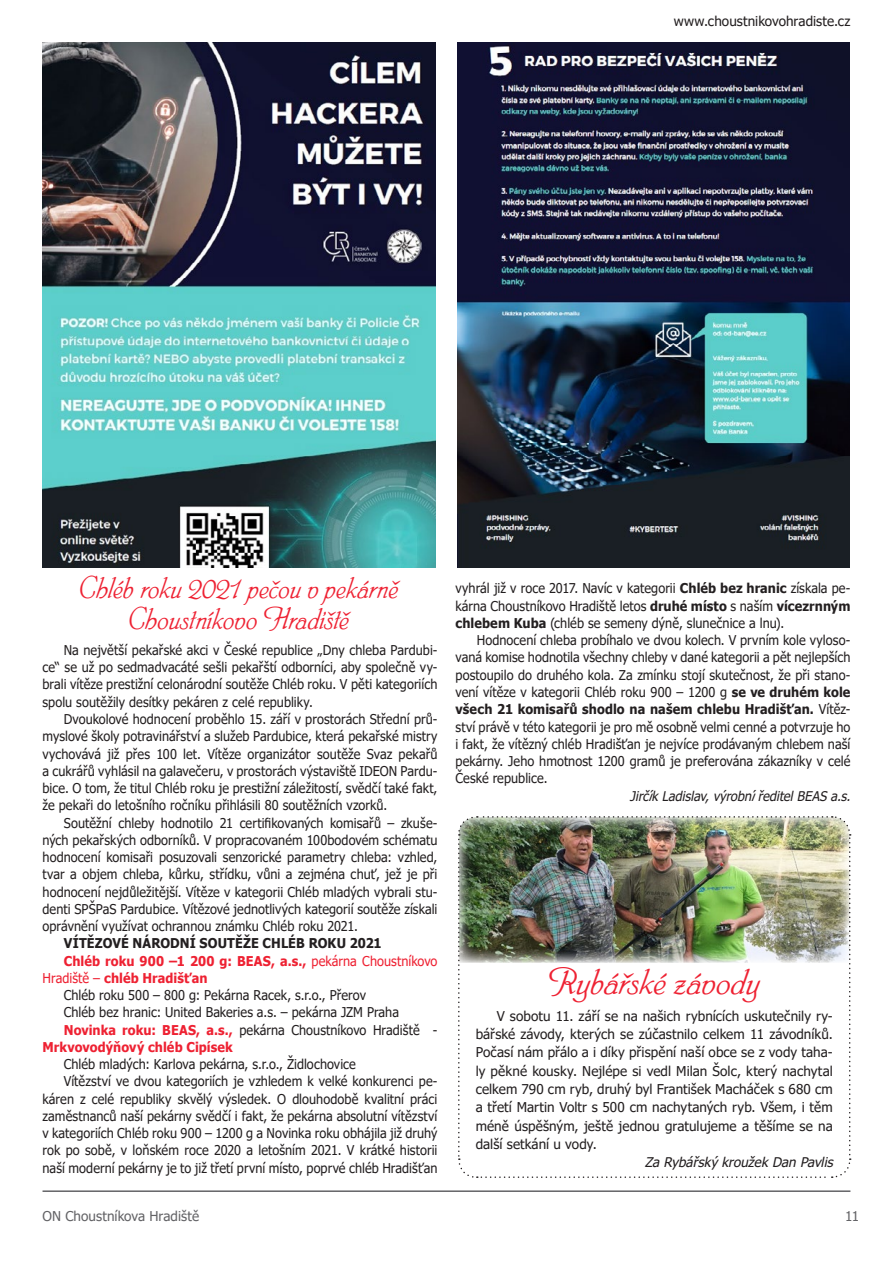
<style>
.page{position:relative;width:893px;height:1263px;background:#fff}
.page>*{position:absolute;margin:0;border:0;box-sizing:border-box;transform-origin:0 0}
.nadpis_blacksword{font:italic 36px "Phyllis CE";letter-spacing:-.005em;color:#ee2132}
.nadpis_blacksword-2{font:italic 30px/31.5px "Phyllis CE";letter-spacing:-.005em;color:#ee2132;text-align:center;scale:.94 1}
.t1{font:13.5px/17.2px "Tahoma";letter-spacing:.005em;color:#231f20;text-align:justify;scale:.94 1}
.t2{font:13.5px/18.3px "Tahoma";letter-spacing:.005em;color:#231f20;text-align:justify}
.t3{font:700 13.5px/17.2px "Tahoma";letter-spacing:.005em;color:#ee2132;scale:.94 1}
.t4{font:italic 13.5px "Tahoma Faux";color:#231f20;scale:.94 1}
.t5{font:700 13.5px "Tahoma";letter-spacing:.01em;color:#231f20;scale:.94 1}
.t6{font:italic 13.5px "Tahoma Faux";color:#231f20}
.t7{font:13.5px "Tahoma";letter-spacing:.005em;color:#636366}
.s1{font-weight:400}
.s2{font-weight:400;color:#231f20}
.s3{font-weight:700}
</style>
<div class="page">
<hr style="left:43px;top:1190px;width:807px;height:2px;background:#636366">
<img style="left:43px;top:43px;width:393px;height:524px">
<img style="left:457px;top:43px;width:392px;height:524px">
<img style="left:458px;top:816px;width:393px;height:362px">
<p class="t2" style="left:674px;top:12px;width:178px">www.choustnikovohradiste.cz</p>
<p class="nadpis_blacksword-2" style="left:80px;top:572px;width:340px">Chléb roku 2021 pečou v pekárně<br>Choustníkovo Hradiště</p>
<p class="t1" style="left:43px;top:642px;width:422px;text-indent:21px">Na největší pekařské akci v České republice „Dny chleba Pardubi&shy;ce“ se už po sedmadvacáté sešli pekařští odborníci, aby společně vy&shy;brali vítěze prestižní celonárodní soutěže Chléb roku. V pěti kategoriích spolu soutěžily desítky pekáren z celé republiky.</p>
<p class="t1" style="left:43px;top:711px;width:422px;text-indent:21px">Dvoukolové hodnocení proběhlo 15. září v prostorách Střední prů&shy;myslové školy potravinářství a služeb Pardubice, která pekařské mistry vychovává již přes 100 let. Vítěze organizátor soutěže Svaz pekařů a cukrářů vyhlásil na galavečeru, v prostorách výstaviště IDEON Pardu&shy;bice. O tom, že titul Chléb roku je prestižní záležitostí, svědčí také fakt, že pekaři do letošního ročníku přihlásili 80 soutěžních vzorků.</p>
<p class="t1" style="left:43px;top:815px;width:422px;text-indent:21px">Soutěžní chleby hodnotilo 21 certifikovaných komisařů – zkuše&shy;ných pekařských odborníků. V propracovaném 100bodovém schématu hodnocení komisaři posuzovali senzorické parametry chleba: vzhled, tvar a objem chleba, kůrku, střídku, vůni a zejména chuť, jež je při hodnocení nejdůležitější. Vítěze v kategorii Chléb mladých vybrali stu&shy;denti SPŠPaS Pardubice. Vítězové jednotlivých kategorií soutěže získali oprávnění využívat ochrannou známku Chléb roku 2021.</p>
<p class="t5" style="left:64px;top:934px;width:340px">VÍTĚZOVÉ NÁRODNÍ SOUTĚŽE CHLÉB ROKU 2021</p>
<p class="t3" style="left:43px;top:952px;width:422px;text-indent:21px">Chléb roku 900 –1 200 g: BEAS, a.s., <span class="s1">pekárna Choustníkovo<br>Hradiště –</span> chléb Hradišťan</p>
<p class="t1" style="left:64px;top:987px;width:323px">Chléb roku 500 – 800 g: Pekárna Racek, s.r.o., Přerov</p>
<p class="t1" style="left:64px;top:1004px;width:358px">Chléb bez hranic: United Bakeries a.s. – pekárna JZM Praha</p>
<p class="t3" style="left:43px;top:1021px;width:422px;text-indent:21px">Novinka roku: BEAS, a.s., <span class="s2">pekárna Choustníkovo Hradiště -<br></span>Mrkvovodýňový chléb Cipísek</p>
<p class="t1" style="left:64px;top:1056px;width:312px">Chléb mladých: Karlova pekárna, s.r.o., Židlochovice</p>
<p class="t1" style="left:43px;top:1073px;width:422px;text-indent:21px">Vítězství ve dvou kategoriích je vzhledem k velké konkurenci pe&shy;káren z celé republiky skvělý výsledek. O dlouhodobě kvalitní práci zaměstnanců naší pekárny svědčí i fakt, že pekárna absolutní vítězství v kategoriích Chléb roku 900 – 1200 g a Novinka roku obhájila již druhý rok po sobě, v loňském roce 2020 a letošním 2021. V krátké historii naší moderní pekárny je to již třetí první místo, poprvé chléb Hradišťan</p>
<p class="t1" style="left:455px;top:581px;width:422px">vyhrál již v roce 2017. Navíc v kategorii <span class="s3">Chléb bez hranic</span> získala pe&shy;kárna Choustníkovo Hradiště letos <span class="s3">druhé místo</span> s naším <span class="s3">vícezrnným chlebem Kuba</span> (chléb se semeny dýně, slunečnice a lnu).</p>
<p class="t1" style="left:455px;top:632px;width:422px;text-indent:21px">Hodnocení chleba probíhalo ve dvou kolech. V prvním kole vyloso&shy;vaná komise hodnotila všechny chleby v dané kategorii a pět nejlepších postoupilo do druhého kola. Za zmínku stojí skutečnost, že při stano&shy;vení vítěze v kategorii Chléb roku 900 – 1200 g <span class="s3">se ve druhém kole všech 21 komisařů shodlo na našem chlebu Hradišťan.</span> Vítěz&shy;ství právě v této kategorii je pro mě osobně velmi cenné a potvrzuje ho i fakt, že vítězný chléb Hradišťan je nejvíce prodávaným chlebem naší pekárny. Jeho hmotnost 1200 gramů je preferována zákazníky v celé České republice.</p>
<p class="t4" style="left:630px;top:786px;width:236px">Jirčík Ladislav, výrobní ředitel BEAS a.s.</p>
<p class="nadpis_blacksword" style="left:549px;top:959px;width:213px">Rybářské závody</p>
<p class="t2" style="left:476px;top:1007px;width:359px;text-indent:21px">V sobotu 11. září se na našich rybnících uskutečnily ry&shy;bářské závody, kterých se zúčastnilo celkem 11 závodníků.<br>Počasí nám přálo a i díky přispění naší obce se z vody taha&shy;ly pěkné kousky. Nejlépe si vedl Milan Šolc, který nachytal celkem 790 cm ryb, druhý byl František Macháček s 680 cm a třetí Martin Voltr s 500 cm nachytaných ryb. Všem, i těm méně úspěšným, ještě jednou gratulujeme a těšíme se na další setkání u vody.</p>
<p class="t6" style="left:645px;top:1153px;width:190px">Za Rybářský kroužek Dan Pavlis</p>
<p class="t7" style="left:43px;top:1207px;width:158px">ON Choustníkova Hradiště</p>
<p class="t7" style="left:845px;top:1207px;width:16px">11</p>
</div>
